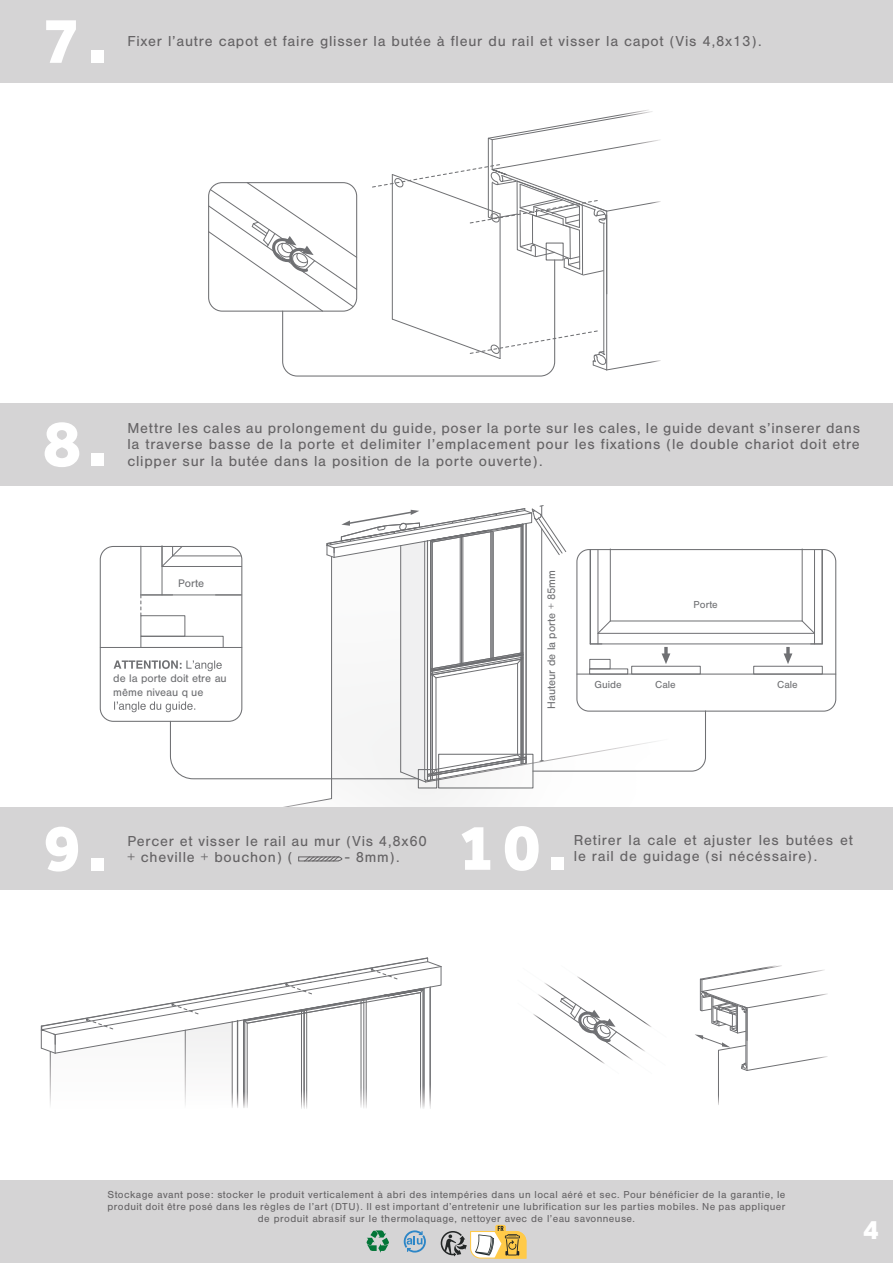
<style>
.page{position:relative;width:893px;height:1263px;background:#fff}
.page>*{position:absolute;margin:0;border:0;box-sizing:border-box;transform-origin:0 0}
.t1{font:800 67.5px "Effra";color:#fff}
.t2{font:800 28.5px "Effra";color:#fff}
.t3{font:15px/16.5px "Nimbus San";letter-spacing:.05em;color:#656365;text-align:justify}
.t4{font:11.4px/13.6px "Nimbus San";color:#6f7073}
.t5{font:10.5px/12px "Nimbus San";letter-spacing:.04em;color:#656365;text-align:center}
.t6{font:10.5px "Nimbus San";color:#6f7073}
</style>
<div class="page">
<div style="left:0;top:0;width:893px;height:82px;background:#d5d4d5"></div>
<svg style="left:208px;top:110px;width:453px;height:267px"></svg>
<div style="left:753px;top:666px;width:70px;height:8px;border:1px solid #6f7073"></div>
<hr style="left:100px;top:647px;width:142px;height:1px;background:#6f7073">
<svg style="left:283px;top:549px;width:497px;height:258px"></svg>
<hr style="left:598px;top:633px;width:216px;height:1px;background:#6f7073">
<hr style="left:590px;top:643px;width:232px;height:1px;background:#6f7073">
<hr style="left:822px;top:550px;width:1px;height:94px;background:#6f7073">
<hr style="left:814px;top:550px;width:1px;height:94px;background:#6f7073">
<hr style="left:802px;top:549px;width:1px;height:72px;background:#6f7073">
<hr style="left:610px;top:621px;width:192px;height:1px;background:#6f7073">
<svg style="left:801px;top:620px;width:13px;height:14px"></svg>
<svg style="left:784px;top:647px;width:8px;height:17px"></svg>
<hr style="left:577px;top:673px;width:259px;height:2px;background:#6f7073">
<svg style="left:114px;top:505px;width:592px;height:278px"></svg>
<div style="left:0;top:404px;width:893px;height:82px;background:#d5d4d5"></div>
<div style="left:0;top:807px;width:893px;height:83px;background:#d5d4d5"></div>
<svg style="left:298px;top:856px;width:45px;height:6px"></svg>
<svg style="left:533px;top:976px;width:119px;height:88px"></svg>
<svg style="left:695px;top:965px;width:133px;height:106px"></svg>
<div style="left:0;top:1181px;width:893px;height:82px;background:#d5d4d5"></div>
<svg style="left:40px;top:957px;width:402px;height:151px"></svg>
<svg style="left:366px;top:1230px;width:23px;height:23px"></svg>
<svg style="left:404px;top:1230px;width:22px;height:22px"></svg>
<svg style="left:441px;top:1225px;width:85px;height:33px"></svg>
<h1 class="t1" style="left:43px;top:0;width:66px">7.</h1>
<p class="t3" style="left:127px;top:33px;width:636px">Fixer l’autre capot et faire glisser la butée à fleur du rail et visser la capot (Vis 4,8x13).</p>
<h1 class="t1" style="left:43px;top:403px;width:66px">8.</h1>
<p class="t3" style="left:127px;top:420px;width:734px">Mettre les cales au prolongement du guide, poser la porte sur les cales, le guide devant s’inserer dans la traverse basse de la porte et delimiter l’emplacement pour les fixations (le double chariot doit etre clipper sur la butée dans la position de la porte ouverte).</p>
<p class="t4" style="left:178px;top:576px;width:28px">Porte</p>
<p class="t4" style="left:113px;top:672px;width:115px">de la porte doit etre au même niveau q ue</p>
<p class="t4" style="left:545px;top:709px;width:140px;rotate:-90deg">Hauteur de la porte + 85mm</p>
<p class="t6" style="left:694px;top:599px;width:26px">Porte</p>
<p class="t6" style="left:595px;top:679px;width:29px">Guide</p>
<p class="t6" style="left:655px;top:679px;width:22px">Cale</p>
<p class="t6" style="left:777px;top:679px;width:22px">Cale</p>
<h1 class="t1" style="left:43px;top:808px;width:66px">9.</h1>
<p class="t3" style="left:127px;top:832px;width:301px">Percer et visser le rail au mur (Vis 4,8x60 + cheville + bouchon) (</p>
<p class="t3" style="left:345px;top:849px;width:56px">- 8mm).</p>
<h1 class="t1" style="left:458px;top:807px;width:110px">10.</h1>
<p class="t3" style="left:574px;top:832px;width:280px">Retirer la cale et ajuster les butées et</p>
<p class="t3" style="left:574px;top:848px;width:245px">le rail de guidage (si nécéssaire).</p>
<p class="t5" style="left:108px;top:1189px;width:679px">Stockage avant pose: stocker le produit verticalement à abri des intempéries dans un local aéré et sec. Pour bénéficier de la garantie, le produit doit être posé dans les règles de l’art (DTU). Il est important d’entretenir une lubrification sur les parties mobiles. Ne pas appliquer de produit abrasif sur le thermolaquage, nettoyer avec de l’eau savonneuse.</p>
<h2 class="t2" style="left:863px;top:1213px;width:17px">754</h2>
</div>
